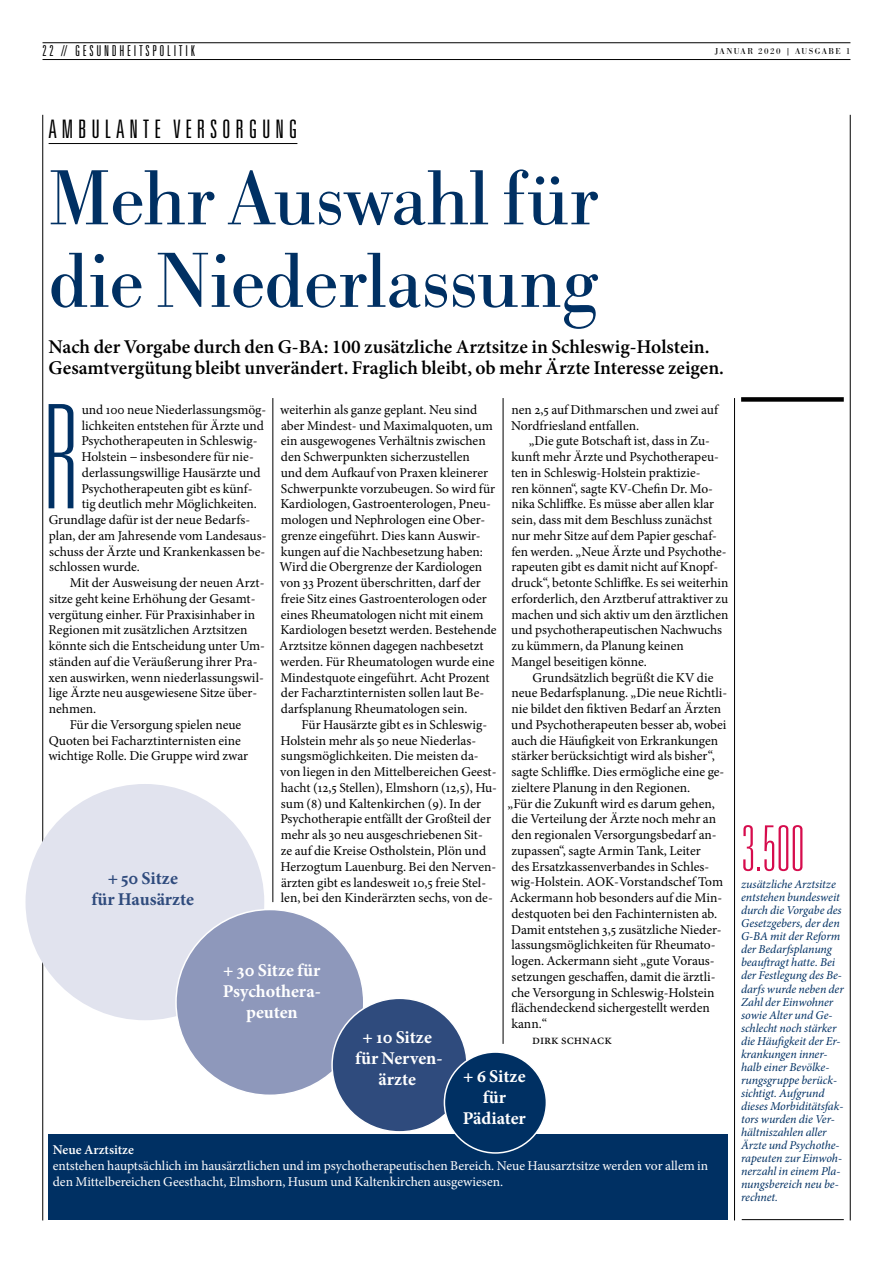
<style>
.page{position:relative;width:893px;height:1263px;background:#fff}
.page>*{position:absolute;margin:0;border:0;box-sizing:border-box;transform-origin:0 0}
.t1{font:100 ultra-condensed 144.45px "Univers LT Std";color:#003063}
.t2{font:81px/82.5px "Bodoni URW";letter-spacing:-.005em;color:#003063}
.t3{font:100 ultra-condensed 63px "Univers LT Std";color:#d60c4d}
.t4{font:300 ultra-condensed 25.5px "Univers LT Std";letter-spacing:.19em;color:#000}
.t5{font:600 19.5px/21px "Minion Pro";letter-spacing:-.005em;color:#000}
.t6{font:700 18px/21px "Minion Pro";color:#fff;text-align:center}
.t7{font:700 18px/21px "Minion Pro";color:#2f4b7d;text-align:center}
.t8{font:300 ultra-condensed 15px "Univers LT Std";letter-spacing:.18em;color:#000}
.t9{font:13.5px/15.8px "Minion Pro";color:#000}
.t10{font:13.5px/15.8px "Minion Pro";color:#fff}
.t11{font:600 13.5px "Minion Pro";color:#fff}
.t12{font:italic 12px/13px "Minion Pro";letter-spacing:-.005em;color:#003063}
.t13{font:9px "Bodoni URW";letter-spacing:.16em;color:#000}
.s1{font-weight:600}
</style>
<div class="page">
<hr style="left:42px;top:115px;width:1px;height:1105px;background:#000">
<hr style="left:850px;top:115px;width:1px;height:1105px;background:#000">
<hr style="left:43px;top:42px;width:807px;height:1px;background:#000">
<hr style="left:43px;top:59px;width:807px;height:1px;background:#000">
<hr style="left:503px;top:398px;width:1px;height:646px;background:#000">
<hr style="left:273px;top:398px;width:1px;height:504px;background:#000">
<hr style="left:734px;top:398px;width:1px;height:822px;background:#000">
<hr style="left:49px;top:143px;width:248px;height:1px;background:#000">
<div style="left:741px;top:397px;width:103px;height:5px;background:#000"></div>
<hr style="left:742px;top:1219px;width:102px;height:1px;background:#000">
<div style="left:49px;top:1134px;width:679px;height:86px;background:#003063"></div>
<div style="left:26px;top:784px;width:238px;height:236px;background:#e1e3ee;border-radius:50%"></div>
<div style="left:176px;top:909px;width:188px;height:186px;background:#8e98bb;border-radius:50%"></div>
<div style="left:332px;top:998px;width:135px;height:134px;background:#2f4b7d;border-radius:50%"></div>
<div style="left:444px;top:1052px;width:102px;height:101px;background:#003063;border-radius:50%"></div>
<div style="left:444px;top:1051px;width:103px;height:103px;border:2px solid #fff;border-radius:50%"></div>
<p class="t8" style="left:43px;top:43px;width:154px">22 // GESUNDHEITSPOLITIK</p>
<p class="t13" style="left:715px;top:46px;width:137px">JANUAR 2020 | AUSGABE 1</p>
<h3 class="t4" style="left:49px;top:115px;width:250px">AMBULANTE VERSORGUNG</h3>
<h2 class="t2" style="left:49px;top:157px;width:552px">Mehr Auswahl für die Niederlassung</h2>
<h3 class="t5" style="left:49px;top:336px;width:677px">Nach der Vorgabe durch den G-BA: 100 zusätzliche Arztsitze in Schleswig-Holstein.<br>Gesamtvergütung bleibt unverändert. Fraglich bleibt, ob mehr Ärzte Interesse zeigen.</h3>
<h1 class="t1" style="left:44px;top:384px;width:36px">R</h1>
<p class="t9" style="left:82px;top:402px;width:186px">und 100 neue Niederlassungsmög-</p>
<p class="t9" style="left:279px;top:402px;width:219px">weiterhin als ganze geplant. Neu sind aber Mindest- und Maximalquoten, um ein ausgewogenes Verhältnis zwischen den Schwerpunkten sicherzustellen<br>und dem Aufkauf von Praxen kleinerer Schwerpunkte vorzubeugen. So wird für Kardiologen, Gastroenterologen, Pneu&shy;mologen und Nephrologen eine Ober&shy;grenze eingeführt. Dies kann Auswir&shy;kungen auf die Nachbesetzung haben:<br>Wird die Obergrenze der Kardiologen von 33 Prozent überschritten, darf der freie Sitz eines Gastroenterologen oder eines Rheumatologen nicht mit einem Kardiologen besetzt werden. Bestehende Arztsitze können dagegen nachbesetzt werden. Für Rheumatologen wurde eine Mindestquote eingeführt. Acht Prozent der Facharztinternisten sollen laut Be&shy;darfsplanung Rheumatologen sein.</p>
<p class="t9" style="left:280px;top:717px;width:218px;text-indent:21px">Für Hausärzte gibt es in Schleswig-Holstein mehr als 50 neue Niederlas&shy;sungsmöglichkeiten. Die meisten da&shy;von liegen in den Mittelbereichen Geest&shy;hacht (12,5 Stellen), Elmshorn (12,5), Hu&shy;sum (8) und Kaltenkirchen (9). In der Psychotherapie entfällt der Großteil der mehr als 30 neu ausgeschriebenen Sit&shy;ze auf die Kreise Ostholstein, Plön und Herzogtum Lauenburg. Bei den Nerven&shy;ärzten gibt es landesweit 10,5 freie Stel&shy;len, bei den Kinderärzten sechs, von de-</p>
<p class="t9" style="left:511px;top:402px;width:209px">nen 2,5 auf Dithmarschen und zwei auf<br>Nordfriesland entfallen.</p>
<p class="t9" style="left:511px;top:433px;width:219px;text-indent:18px">„Die gute Botschaft ist, dass in Zu&shy;kunft mehr Ärzte und Psychotherapeu&shy;ten in Schleswig-Holstein praktizie-<br>ren können“, sagte KV-Chefin Dr. Mo&shy;nika Schliffke. Es müsse aber allen klar sein, dass mit dem Beschluss zunächst nur mehr Sitze auf dem Papier geschaf&shy;fen werden. „Neue Ärzte und Psychothe&shy;rapeuten gibt es damit nicht auf Knopf&shy;druck“, betonte Schliffke. Es sei weiterhin erforderlich, den Arztberuf attraktiver zu machen und sich aktiv um den ärztlichen und psychotherapeutischen Nachwuchs zu kümmern, da Planung keinen<br>Mangel beseitigen könne.</p>
<p class="t9" style="left:532px;top:669px;width:182px">Grundsätzlich begrüßt die KV die</p>
<p class="t9" style="left:511px;top:685px;width:217px">neue Bedarfsplanung. „Die neue Richtli-</p>
<p class="t9" style="left:511px;top:701px;width:211px">nie bildet den fiktiven Bedarf an Ärzten</p>
<p class="t9" style="left:511px;top:717px;width:217px">und Psychotherapeuten besser ab, wobei</p>
<p class="t9" style="left:512px;top:732px;width:208px">auch die Häufigkeit von Erkrankungen</p>
<p class="t9" style="left:512px;top:748px;width:205px">stärker berücksichtigt wird als bisher“,</p>
<p class="t9" style="left:512px;top:764px;width:214px">sagte Schliffke. Dies ermögliche eine ge-</p>
<p class="t9" style="left:512px;top:780px;width:180px">zieltere Planung in den Regionen.</p>
<p class="t9" style="left:507px;top:795px;width:209px">„Für die Zukunft wird es darum gehen,</p>
<p class="t9" style="left:511px;top:811px;width:206px">die Verteilung der Ärzte noch mehr an</p>
<p class="t9" style="left:511px;top:827px;width:207px">den regionalen Versorgungsbedarf an-</p>
<p class="t9" style="left:512px;top:843px;width:191px">zupassen“, sagte Armin Tank, Leiter</p>
<p class="t9" style="left:511px;top:858px;width:199px">des Ersatzkassenverbandes in Schles-</p>
<p class="t9" style="left:511px;top:874px;width:214px">wig-Holstein. AOK-Vorstandschef Tom</p>
<p class="t9" style="left:510px;top:890px;width:214px">Ackermann hob besonders auf die Min-</p>
<p class="t9" style="left:511px;top:906px;width:207px">destquoten bei den Fachinternisten ab.</p>
<p class="t9" style="left:511px;top:921px;width:212px">Damit entstehen 3,5 zusätzliche Nieder-</p>
<p class="t9" style="left:511px;top:937px;width:206px">lassungsmöglichkeiten für Rheumato-</p>
<p class="t9" style="left:511px;top:953px;width:205px">logen. Ackermann sieht „gute Voraus-</p>
<p class="t9" style="left:512px;top:969px;width:206px">setzungen geschaffen, damit die ärztli-</p>
<p class="t9" style="left:511px;top:984px;width:204px">che Versorgung in Schleswig-Holstein</p>
<p class="t9" style="left:511px;top:1000px;width:200px">flächendeckend sichergestellt werden</p>
<p class="t9" style="left:511px;top:1016px;width:37px">kann.“</p>
<p class="t9" style="left:532px;top:1032px;width:81px">Dirk Schnack</p>
<p class="t9" style="left:82px;top:417px;width:184px">lichkeiten entstehen für Ärzte und</p>
<p class="t9" style="left:81px;top:433px;width:178px">Psychotherapeuten in Schleswig-</p>
<p class="t9" style="left:81px;top:449px;width:174px">Holstein <span class="s1">−</span> insbesondere für nie-</p>
<p class="t9" style="left:82px;top:465px;width:180px">derlassungswillige Hausärzte und</p>
<p class="t9" style="left:81px;top:480px;width:173px">Psychotherapeuten gibt es künf-</p>
<p class="t9" style="left:82px;top:496px;width:177px">tig deutlich mehr Möglichkeiten.</p>
<p class="t9" style="left:49px;top:512px;width:203px">Grundlage dafür ist der neue Bedarfs-</p>
<p class="t9" style="left:49px;top:528px;width:219px">plan, der am Jahresende vom Landesaus-</p>
<p class="t9" style="left:49px;top:543px;width:218px">schuss der Ärzte und Krankenkassen be-</p>
<p class="t9" style="left:49px;top:559px;width:92px">schlossen wurde.</p>
<p class="t9" style="left:70px;top:575px;width:196px">Mit der Ausweisung der neuen Arzt-</p>
<p class="t9" style="left:49px;top:591px;width:208px">sitze geht keine Erhöhung der Gesamt-</p>
<p class="t9" style="left:48px;top:606px;width:208px">vergütung einher. Für Praxisinhaber in</p>
<p class="t9" style="left:49px;top:622px;width:200px">Regionen mit zusätzlichen Arztsitzen</p>
<p class="t9" style="left:49px;top:638px;width:217px">könnte sich die Entscheidung unter Um-</p>
<p class="t9" style="left:49px;top:654px;width:210px">ständen auf die Veräußerung ihrer Pra-</p>
<p class="t9" style="left:48px;top:669px;width:217px">xen auswirken, wenn niederlassungswil-</p>
<p class="t9" style="left:49px;top:685px;width:210px">lige Ärzte neu ausgewiesene Sitze über-</p>
<p class="t9" style="left:49px;top:701px;width:49px">nehmen.</p>
<p class="t9" style="left:70px;top:717px;width:173px">Für die Versorgung spielen neue</p>
<p class="t9" style="left:49px;top:732px;width:194px">Quoten bei Facharztinternisten eine</p>
<p class="t9" style="left:48px;top:748px;width:201px">wichtige Rolle. Die Gruppe wird zwar</p>
<h3 class="t7" style="left:92px;top:867px;width:104px">+ 50 Sitze<br>für Hausärzte</h3>
<h3 class="t6" style="left:223px;top:960px;width:100px">+ 30 Sitze für<br>Psychothera&shy;peuten</h3>
<h3 class="t6" style="left:355px;top:1027px;width:89px">+ 10 Sitze für Nerven&shy;ärzte</h3>
<h3 class="t6" style="left:463px;top:1066px;width:65px">+ 6 Sitze für<br>Pädiater</h3>
<p class="t11" style="left:53px;top:1140px;width:83px">Neue Arztsitze</p>
<p class="t10" style="left:53px;top:1158px;width:657px">entstehen hauptsächlich im hausärztlichen und im psychotherapeutischen Bereich. Neue Hausarztsitze werden vor allem in den Mittelbereichen Geesthacht, Elmshorn, Husum und Kaltenkirchen ausgewiesen.</p>
<h3 class="t3" style="left:741px;top:816px;width:65px">3.500</h3>
<p class="t12" style="left:741px;top:878px;width:104px">zusätzliche Arztsitze entstehen bundesweit durch die Vorgabe des<br>Gesetzgebers, der den<br>G-BA mit der Reform der Bedarfsplanung beauftragt hatte. Bei der Festlegung des Be&shy;darfs wurde neben der<br>Zahl der Einwohner sowie Alter und Ge&shy;schlecht noch stärker die Häufigkeit der Er&shy;krankungen inner&shy;halb einer Bevölke&shy;rungsgruppe berück&shy;sichtigt. Aufgrund dieses Morbiditätsfak&shy;tors wurden die Ver&shy;hältniszahlen aller<br>Ärzte und Psychothe&shy;rapeuten zur Einwoh&shy;nerzahl in einem Pla&shy;nungsbereich neu be&shy;rechnet.</p>
</div>
